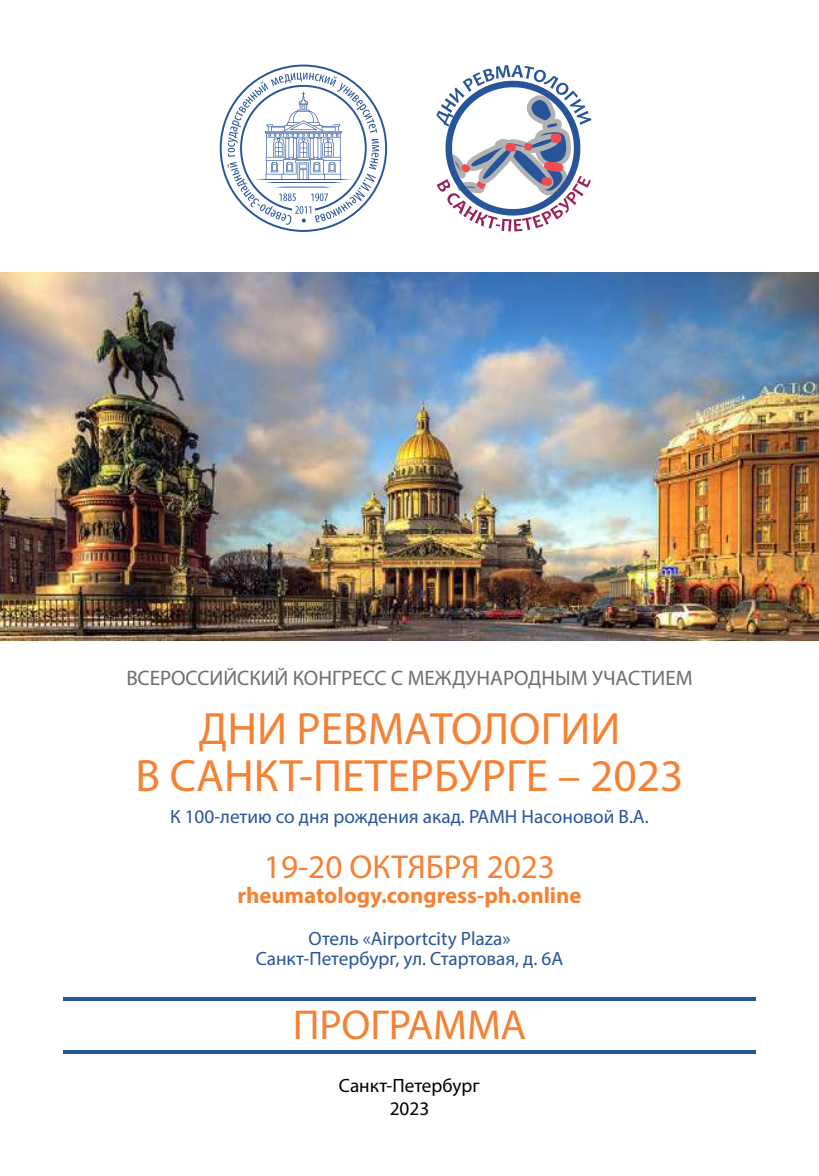
<style>
.page{position:relative;width:819px;height:1176px;background:#fff}
.page>*{position:absolute;margin:0;border:0;box-sizing:border-box;transform-origin:0 0}
.t1{font:45.5px/47.2px "Myriad Pro";color:#f58134;text-align:center}
.t2{font:42px "Myriad Pro";color:#f58134}
.t3{font:33.25px "Myriad Pro";color:#f58134}
.t4{font:700 22.75px "Myriad Pro";color:#f58134}
.t5{font:21px "Myriad Pro";color:#6d6e71}
.t6{font:19.25px/19.2px "Myriad Pro";color:#28549a;text-align:center}
.t7{font:19.25px/23.1px "Myriad Pro";color:#000;text-align:center}
</style>
<div class="page">
<img style="left:0;top:272px;width:819px;height:368px">
<hr style="left:63px;top:997px;width:693px;height:4px;background:#28549a">
<hr style="left:63px;top:1050px;width:693px;height:4px;background:#28549a">
<svg style="left:436px;top:65px;width:155px;height:166px"></svg>
<svg style="left:220px;top:65px;width:167px;height:167px"></svg>
<p class="t5" style="left:126px;top:665px;width:567px">ВСЕРОССИЙСКИЙ КОНГРЕСС С МЕЖДУНАРОДНЫМ УЧАСТИЕМ</p>
<h1 class="t1" style="left:135px;top:704px;width:549px">ДНИ РЕВМАТОЛОГИИ<br>В САНКТ-ПЕТЕРБУРГЕ – 2023</h1>
<p class="t6" style="left:170px;top:806px;width:480px">К 100-летию со дня рождения акад. РАМН Насоновой В.А.</p>
<h3 class="t3" style="left:264px;top:846px;width:292px">19-20 ОКТЯБРЯ 2023</h3>
<p class="t4" style="left:237px;top:880px;width:345px">rheumatology.congress-ph.online</p>
<p class="t6" style="left:256px;top:929px;width:309px">Отель «Airportcity Plaza»<br>Санкт-Петербург, ул. Стартовая, д. 6А</p>
<h2 class="t2" style="left:293px;top:999px;width:235px">ПРОГРАММА</h2>
<p class="t7" style="left:339px;top:1073px;width:142px">Санкт-Петербург<br>2023</p>
</div>
